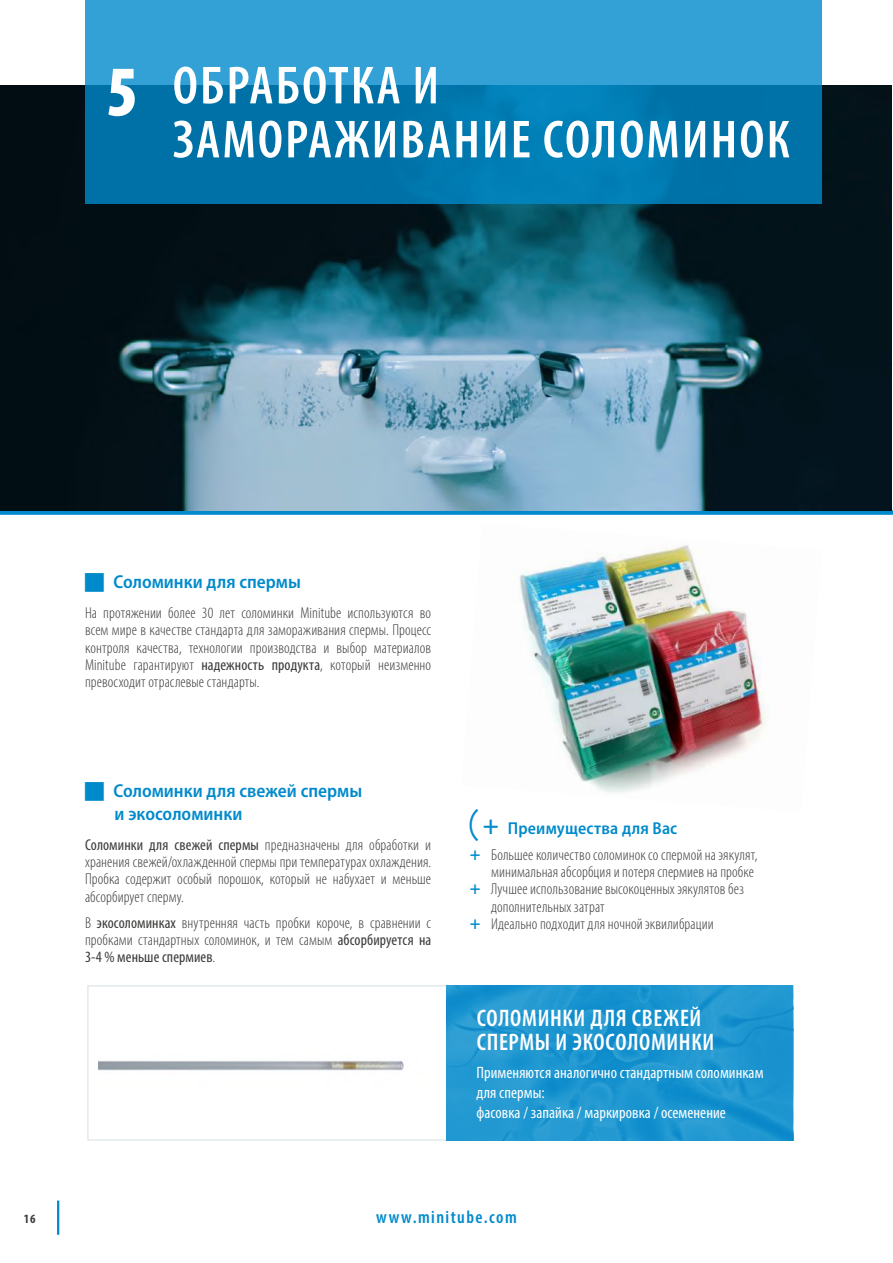
<style>
.page{position:relative;width:893px;height:1263px;background:#fff}
.page>*{position:absolute;margin:0;border:0;box-sizing:border-box;transform-origin:0 0}
.t1{font:600 condensed 54px/54px "Myriad Pro";letter-spacing:.04em;color:#fff}
.t2{font:600 condensed 24px/24px "Myriad Pro";letter-spacing:.03em;color:#fff}
.t3{font:600 semi-condensed 18.75px/22.5px "Myriad Pro";color:#008acb}
.t4{font:600 condensed 18px "Myriad Pro";letter-spacing:.08em;color:#008acb}
.t5{font:600 semi-condensed 17.25px "Myriad Pro";letter-spacing:.01em;color:#008acb}
.t6{font:condensed 16.5px/19.8px "Myriad Pro";letter-spacing:.005em;color:#fff}
.t7{font:300 condensed 15.75px/17.2px "Myriad Pro";letter-spacing:.005em;color:#3b3b3a;text-align:justify}
.t8{font:700 condensed 12.75px "Myriad Pro";color:#3b3b3a}
.s1{font-weight:900;font-size:72px}
.s2{font-weight:400}
.s3{font-family:"MS Gothic";font-weight:400;font-stretch:normal;font-size:36px}
.s4{font-size:27px}
.s5{font-weight:700;font-size:18px;color:#008acb}
</style>
<div class="page">
<hr style="left:57px;top:1200px;width:2px;height:35px;background:#008acb">
<div style="left:0;top:510px;width:893px;height:5px;background:#008acb"></div>
<img style="left:0;top:85px;width:892px;height:425px">
<svg style="left:85px;top:0;width:736px;height:204px;background:#1587bc"></svg>
<div style="left:87px;top:985px;width:361px;height:156px;border:2px solid #e3e9ec"></div>
<svg style="left:446px;top:985px;width:347px;height:155px;background:#1e96d0"></svg>
<img style="left:99px;top:1060px;width:305px;height:11px">
<img style="left:519px;top:545px;width:250px;height:248px">
<h1 class="t1" style="left:173px;top:58px;width:618px;text-indent:-66px"><span class="s1">5</span> ОБРАБОТКА И<br>ЗАМОРАЖИВАНИЕ СОЛОМИНОК</h1>
<p class="t3" style="left:113px;top:570px;width:189px">Соломинки для спермы</p>
<p class="t7" style="left:85px;top:604px;width:348px">На протяжении более 30 лет соломинки Minitube используются во всем мире в качестве стандарта для замораживания спермы. Процесс контроля качества, технологии производства и выбор материалов Minitube гарантируют <span class="s2">надежность продукта</span>, который неизменно превосходит отраслевые стандарты.</p>
<p class="t3" style="left:113px;top:779px;width:250px">Соломинки для свежей спермы и экосоломинки</p>
<p class="t7" style="left:85px;top:836px;width:348px"><span class="s2">Соломинки для свежей спермы</span> предназначены для обработки и хранения свежей/охлажденной спермы при температурах охлаждения.<br>Пробка содержит особый порошок, который не набухает и меньше абсорбирует сперму.</p>
<p class="t7" style="left:85px;top:914px;width:348px">В <span class="s2">экосоломинках</span> внутренняя часть пробки короче, в сравнении с пробками стандартных соломинок, и тем самым <span class="s2">абсорбируется на 3-4 % меньше спермиев</span>.</p>
<p class="t5" style="left:461px;top:817px;width:217px"><span class="s3">(</span><span class="s4">+</span> Преимущества для Вас</p>
<p class="t7" style="left:470px;top:846px;width:289px"><span class="s5">+</span> Большее количество соломинок со спермой на эякулят,</p>
<p class="t7" style="left:491px;top:863px;width:264px">минимальная абсорбция и потеря спермиев на пробке</p>
<p class="t7" style="left:470px;top:880px;width:276px"><span class="s5">+</span> Лучшее использование высокоценных эякулятов без</p>
<p class="t7" style="left:491px;top:898px;width:115px">дополнительных затрат</p>
<p class="t7" style="left:470px;top:915px;width:245px"><span class="s5">+</span> Идеально подходит для ночной эквилибрации</p>
<h2 class="t2" style="left:477px;top:1005px;width:239px">СОЛОМИНКИ ДЛЯ СВЕЖЕЙ<br>СПЕРМЫ И ЭКОСОЛОМИНКИ</h2>
<p class="t6" style="left:476px;top:1063px;width:289px">Применяются аналогично стандартным соломинкам для спермы:<br>фасовка / запайка / маркировка / осеменение</p>
<p class="t8" style="left:24px;top:1211px;width:13px">16</p>
<p class="t4" style="left:376px;top:1206px;width:142px">www.minitube.com</p>
</div>
